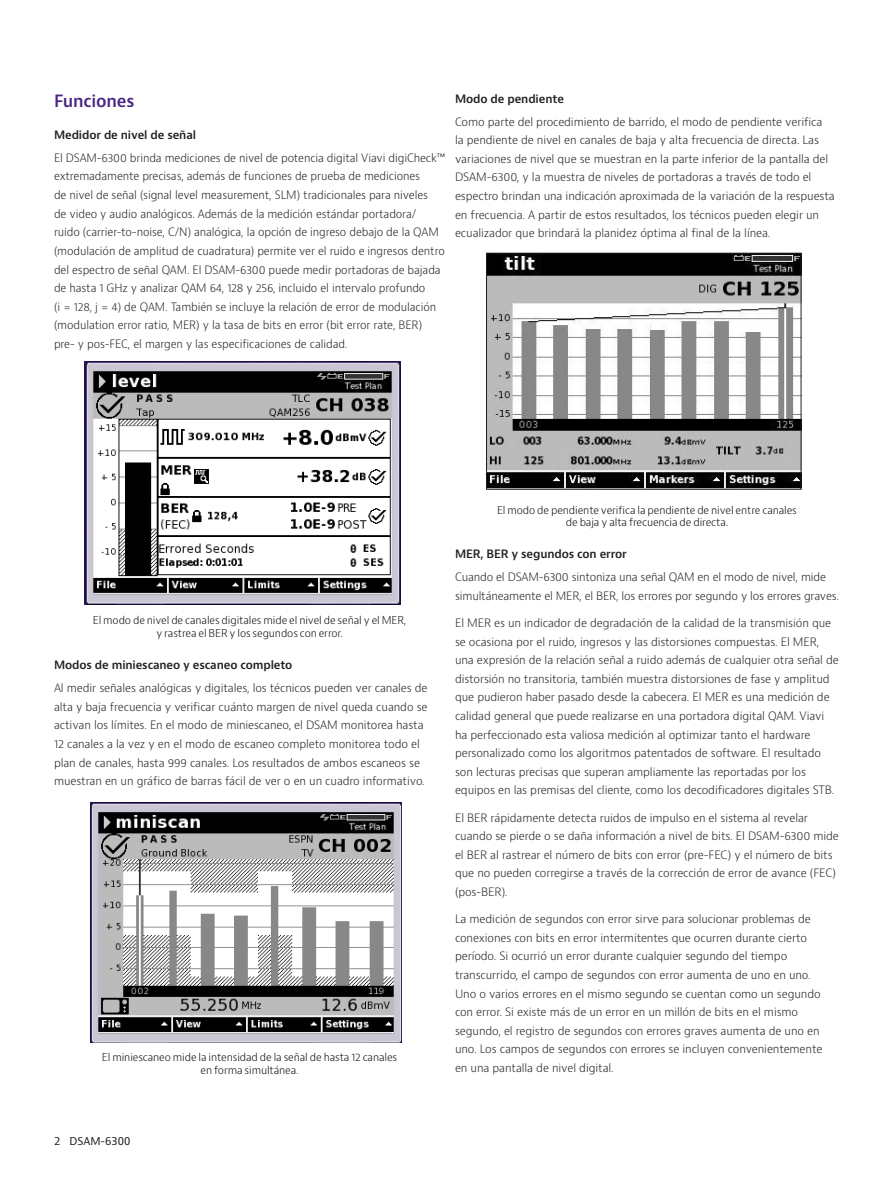
<style>
.page{position:relative;width:893px;height:1191px;background:#fff}
.page>*{position:absolute;margin:0;border:0;box-sizing:border-box;transform-origin:0 0}
.Header_12_16{font:600 16.5px "Bernino Sans";letter-spacing:-.01em;color:#4a2785}
.Body_text_8_12_5{font:300 11.25px/18.6px "Bernino Sans";letter-spacing:-.01em;color:#231f20}
.Subhead_1{font:600 11.25px "Bernino Sans";letter-spacing:-.01em;color:#231f20}
.t1{font:300 10.5px/12.8px "Bernino Sans";letter-spacing:-.01em;color:#110a0c;text-align:center}
.Running_foot__left{font:10.5px "Bernino Sans";color:#231f20}
</style>
<div class="page">
<img style="left:488px;top:255px;width:311px;height:232px">
<div style="left:486px;top:253px;width:315px;height:236px;border:1px solid #231f20"></div>
<img style="left:85px;top:361px;width:315px;height:243px">
<img style="left:91px;top:802px;width:310px;height:240px">
<p class="Header_12_16" style="left:54px;top:90px;width:82px">Funciones</p>
<p class="Subhead_1" style="left:54px;top:128px;width:144px">Medidor de nivel de señal</p>
<p class="Body_text_8_12_5" style="left:54px;top:149px;width:393px">El DSAM-6300 brinda mediciones de nivel de potencia digital Viavi digiCheck™ extremadamente precisas, además de funciones de prueba de mediciones<br>de nivel de señal (signal level measurement, SLM) tradicionales para niveles<br>de video y audio analógicos. Además de la medición estándar portadora/<br>ruido (carrier-to-noise, C/N) analógica, la opción de ingreso debajo de la QAM (modulación de amplitud de cuadratura) permite ver el ruido e ingresos dentro del espectro de señal QAM. El DSAM-6300 puede medir portadoras de bajada de hasta 1 GHz y analizar QAM 64, 128 y 256, incluido el intervalo profundo<br>(i = 128, j = 4) de QAM. También se incluye la relación de error de modulación (modulation error ratio, MER) y la tasa de bits en error (bit error rate, BER) pre- y pos-FEC, el margen y las especificaciones de calidad.</p>
<p class="Subhead_1" style="left:455px;top:91px;width:110px">Modo de pendiente</p>
<p class="Body_text_8_12_5" style="left:455px;top:112px;width:381px">Como parte del procedimiento de barrido, el modo de pendiente verifica<br>la pendiente de nivel en canales de baja y alta frecuencia de directa. Las variaciones de nivel que se muestran en la parte inferior de la pantalla del DSAM-6300, y la muestra de niveles de portadoras a través de todo el espectro brindan una indicación aproximada de la variación de la respuesta en frecuencia. A partir de estos resultados, los técnicos pueden elegir un ecualizador que brindará la planidez óptima al final de la línea.</p>
<p class="t1" style="left:93px;top:614px;width:315px">El modo de nivel de canales digitales mide el nivel de señal y el MER, y rastrea el BER y los segundos con error.</p>
<p class="Subhead_1" style="left:54px;top:658px;width:240px">Modos de miniescaneo y escaneo completo</p>
<p class="Body_text_8_12_5" style="left:54px;top:679px;width:375px">Al medir señales analógicas y digitales, los técnicos pueden ver canales de alta y baja frecuencia y verificar cuánto margen de nivel queda cuando se activan los límites. En el modo de miniescaneo, el DSAM monitorea hasta 12 canales a la vez y en el modo de escaneo completo monitorea todo el plan de canales, hasta 999 canales. Los resultados de ambos escaneos se muestran en un gráfico de barras fácil de ver o en un cuadro informativo.</p>
<p class="t1" style="left:102px;top:1051px;width:297px">El miniescaneo mide la intensidad de la señal de hasta 12 canales en forma simultánea.</p>
<p class="Running_foot__left" style="left:54px;top:1134px;width:78px">2 DSAM-6300</p>
<p class="t1" style="left:497px;top:503px;width:301px">El modo de pendiente verifica la pendiente de nivel entre canales de baja y alta frecuencia de directa.</p>
<p class="Subhead_1" style="left:455px;top:547px;width:173px">MER, BER y segundos con error</p>
<p class="Body_text_8_12_5" style="left:455px;top:568px;width:385px">Cuando el DSAM-6300 sintoniza una señal QAM en el modo de nivel, mide simultáneamente el MER, el BER, los errores por segundo y los errores graves.</p>
<p class="Body_text_8_12_5" style="left:455px;top:614px;width:385px">El MER es un indicador de degradación de la calidad de la transmisión que se ocasiona por el ruido, ingresos y las distorsiones compuestas. El MER, una expresión de la relación señal a ruido además de cualquier otra señal de distorsión no transitoria, también muestra distorsiones de fase y amplitud que pudieron haber pasado desde la cabecera. El MER es una medición de calidad general que puede realizarse en una portadora digital QAM. Viavi ha perfeccionado esta valiosa medición al optimizar tanto el hardware personalizado como los algoritmos patentados de software. El resultado son lecturas precisas que superan ampliamente las reportadas por los equipos en las premisas del cliente, como los decodificadores digitales STB.</p>
<p class="Body_text_8_12_5" style="left:455px;top:808px;width:385px">El BER rápidamente detecta ruidos de impulso en el sistema al revelar cuando se pierde o se daña información a nivel de bits. El DSAM-6300 mide el BER al rastrear el número de bits con error (pre-FEC) y el número de bits que no pueden corregirse a través de la corrección de error de avance (FEC) (pos-BER).</p>
<p class="Body_text_8_12_5" style="left:455px;top:910px;width:369px">La medición de segundos con error sirve para solucionar problemas de conexiones con bits en error intermitentes que ocurren durante cierto período. Si ocurrió un error durante cualquier segundo del tiempo transcurrido, el campo de segundos con error aumenta de uno en uno.<br>Uno o varios errores en el mismo segundo se cuentan como un segundo con error. Si existe más de un error en un millón de bits en el mismo segundo, el registro de segundos con errores graves aumenta de uno en uno. Los campos de segundos con errores se incluyen convenientemente en una pantalla de nivel digital.</p>
</div>
